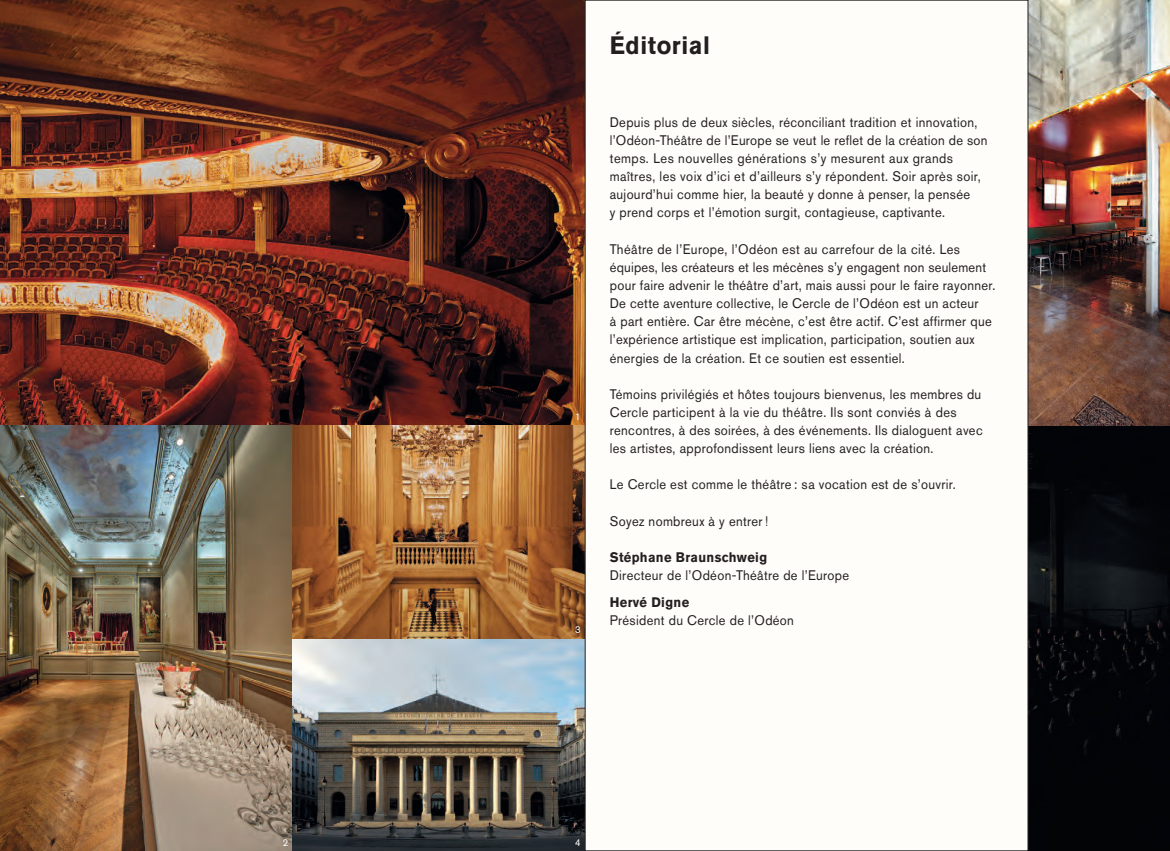
<style>
.page{position:relative;width:1170px;height:851px;background:#fff}
.page>*{position:absolute;margin:0;border:0;box-sizing:border-box;transform-origin:0 0}
.t1{font:700 25px "Akzidenz Grotesk Std";letter-spacing:.025em;color:#231f20;scale:.94 1}
.t2{font:13.75px/18.1px "Akzidenz Grotesk Std";letter-spacing:.025em;color:#231f20;scale:.94 1}
.t3{font:700 13.75px "Akzidenz Grotesk Std";letter-spacing:.025em;color:#231f20;scale:.94 1}
.t4{font:10px "Akzidenz Grotesk Std";color:#fff;scale:.94 1}
</style>
<div class="page">
<img style="left:0;top:0;width:585px;height:425px">
<img style="left:0;top:425px;width:1169px;height:425px">
<img style="left:1028px;top:0;width:141px;height:425px">
<div style="left:585px;top:0;width:442px;height:850px;background:#fefdfa"></div>
<p class="t4" style="left:575px;top:413px;width:7px">1</p>
<p class="t4" style="left:575px;top:625px;width:7px">3</p>
<h1 class="t1" style="left:609px;top:37px;width:108px">Éditorial</h1>
<p class="t2" style="left:609px;top:114px;width:403px">Depuis plus de deux siècles, réconciliant tradition et innovation, l’Odéon-Théâtre de l’Europe se veut le reflet de la création de son temps. Les nouvelles générations s’y mesurent aux grands maîtres, les voix d’ici et d’ailleurs s’y répondent. Soir après soir, aujourd’hui comme hier, la beauté y donne à penser, la pensée<br>y prend corps et l’émotion surgit, contagieuse, captivante.</p>
<p class="t2" style="left:609px;top:241px;width:411px">Théâtre de l’Europe, l’Odéon est au carrefour de la cité. Les équipes, les créateurs et les mécènes s’y engagent non seulement pour faire advenir le théâtre d’art, mais aussi pour le faire rayonner.<br>De cette aventure collective, le Cercle de l’Odéon est un acteur<br>à part entière. Car être mécène, c’est être actif. C’est affirmer que l’expérience artistique est implication, participation, soutien aux énergies de la création. Et ce soutien est essentiel.</p>
<p class="t2" style="left:609px;top:386px;width:398px">Témoins privilégiés et hôtes toujours bienvenus, les membres du Cercle participent à la vie du théâtre. Ils sont conviés à des rencontres, à des soirées, à des événements. Ils dialoguent avec les artistes, approfondissent leurs liens avec la création.</p>
<p class="t2" style="left:609px;top:477px;width:369px">Le Cercle est comme le théâtre : sa vocation est de s’ouvrir.</p>
<p class="t2" style="left:609px;top:513px;width:170px">Soyez nombreux à y entrer!</p>
<p class="t3" style="left:609px;top:552px;width:169px">Stéphane Braunschweig</p>
<p class="t2" style="left:609px;top:567px;width:256px">Directeur de l’Odéon-Théâtre de l’Europe</p>
<p class="t3" style="left:609px;top:597px;width:86px">Hervé Digne</p>
<p class="t2" style="left:609px;top:613px;width:197px">Président du Cercle de l’Odéon</p>
<p class="t4" style="left:283px;top:838px;width:7px">2</p>
<p class="t4" style="left:575px;top:838px;width:7px">4</p>
</div>
